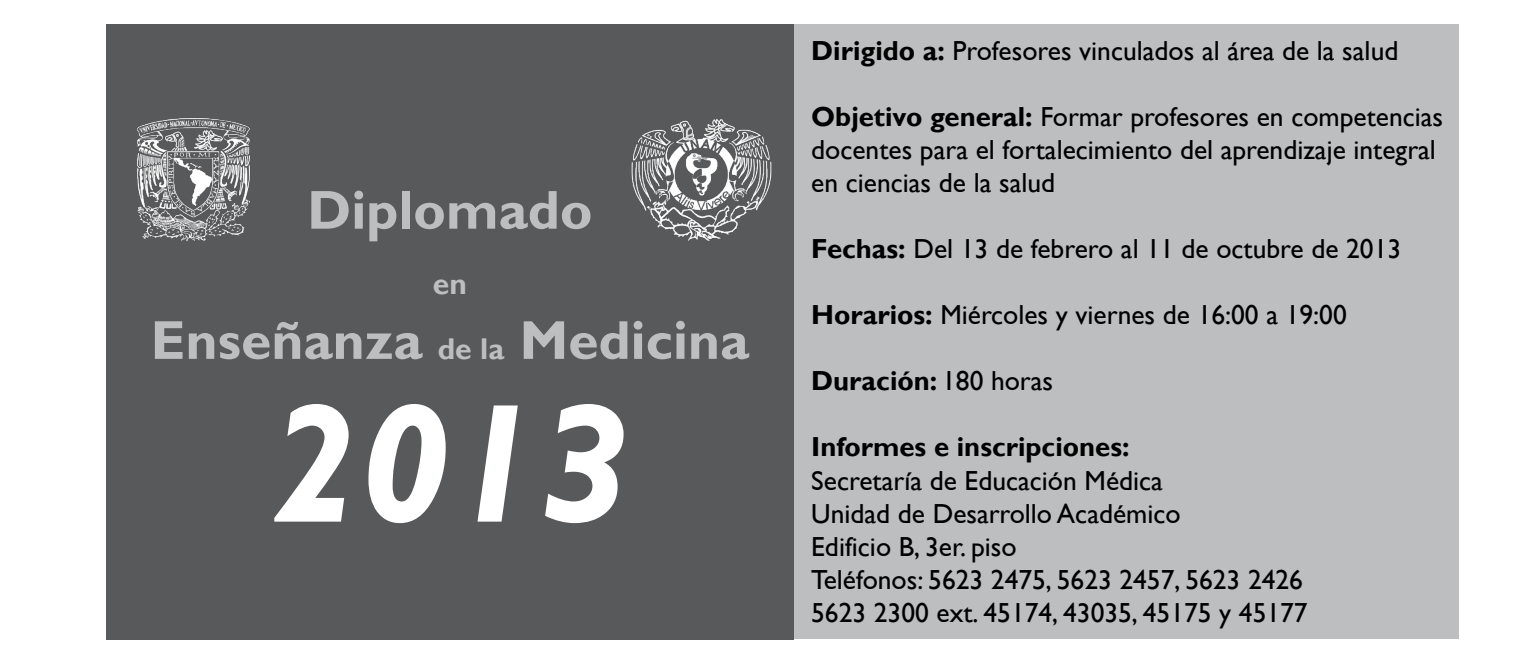
<style>
.page{position:relative;width:1530px;height:661px;background:#fff}
.page>*{position:absolute;margin:0;border:0;box-sizing:border-box;transform-origin:0 0}
.t1{font:italic 700 170px "Gill Sans";color:#fff}
.t2{font:700 55px "Gill Sans";color:#bcbec0}
.t3{font:700 30px "Gill Sans";color:#bcbec0}
.t4{font:27.5px/33px "Gill Sans";color:#000}
.t5{font:700 27.5px "Gill Sans";color:#000}
.s1{font-size:30px}
.s2{font-weight:700}
.s3{font-weight:400}
</style>
<div class="page">
<div style="left:794px;top:24px;width:665px;height:614px;background:#bcbec0"></div>
<div style="left:106px;top:24px;width:688px;height:615px;background:#58595b"></div>
<img style="left:631px;top:119px;width:141px;height:122px">
<img style="left:137px;top:118px;width:113px;height:124px">
<h2 class="t2" style="left:307px;top:177px;width:287px">Diplomado</h2>
<p class="t3" style="left:433px;top:265px;width:36px">en</p>
<h2 class="t2" style="left:151px;top:307px;width:600px">Enseñanza <span class="s1">de la</span> Medicina</h2>
<h1 class="t1" style="left:269px;top:365px;width:363px">2013</h1>
<p class="t4" style="left:811px;top:34px;width:589px"><span class="s2">Dirigido a:</span> Profesores vinculados al área de la salud</p>
<p class="t4" style="left:811px;top:100px;width:633px"><span class="s2">Objetivo general:</span> Formar profesores en competencias docentes para el fortalecimiento del aprendizaje integral en ciencias de la salud</p>
<p class="t4" style="left:811px;top:232px;width:591px"><span class="s2">Fechas:</span> Del 13 de febrero al 11 de octubre de 2013</p>
<p class="t4" style="left:811px;top:298px;width:537px"><span class="s2">Horarios:</span> Miércoles y viernes de 16:00 a 19:00</p>
<p class="t5" style="left:811px;top:364px;width:243px">Duración: <span class="s3">180 horas</span></p>
<p class="t5" style="left:811px;top:430px;width:320px">Informes e inscripciones:</p>
<p class="t4" style="left:811px;top:463px;width:498px">Secretaría de Educación Médica<br>Unidad de Desarrollo Académico<br>Edificio B, 3er. piso<br>Teléfonos: 5623 2475, 5623 2457, 5623 2426<br>5623 2300 ext. 45174, 43035, 45175 y 45177</p>
</div>
